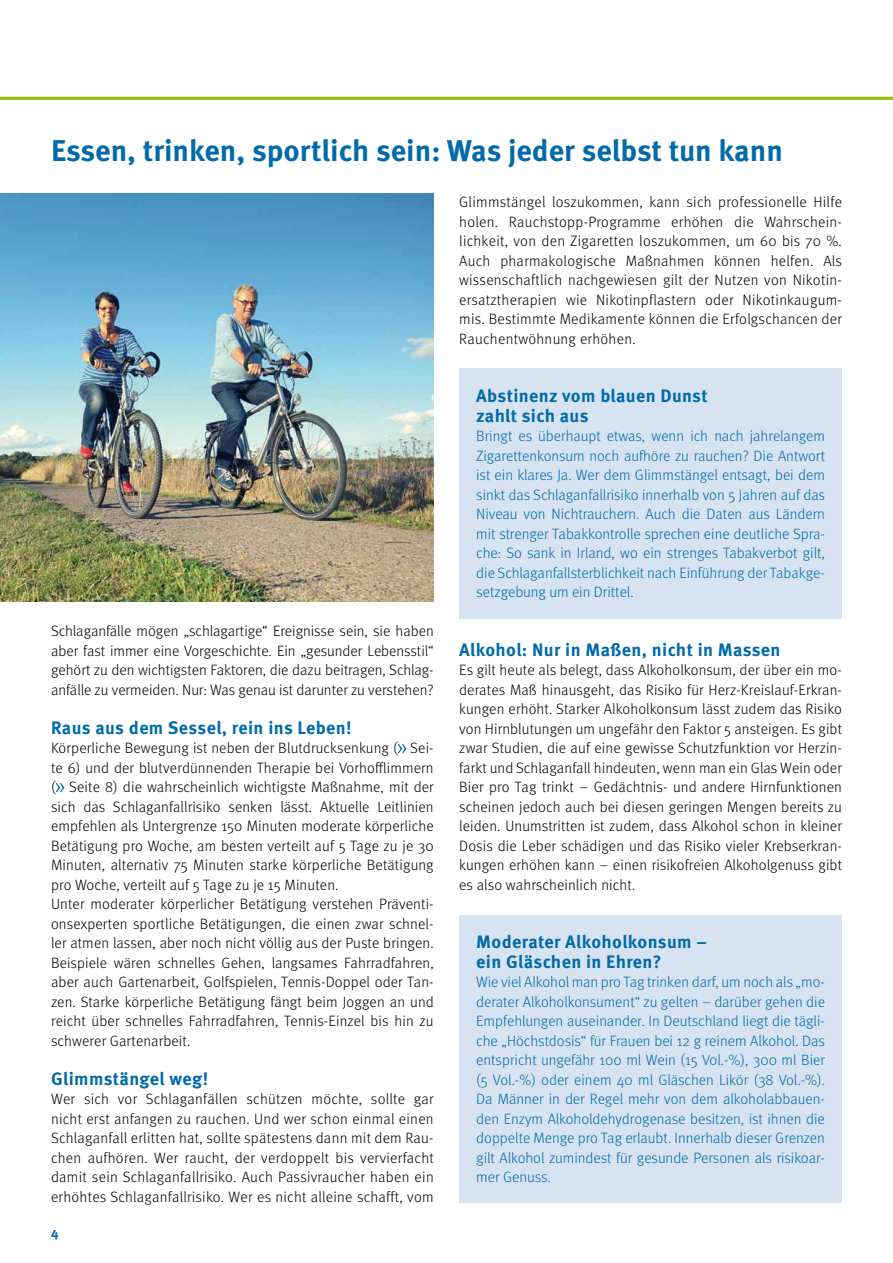
<style>
.page{position:relative;width:893px;height:1263px;background:#fff}
.page>*{position:absolute;margin:0;border:0;box-sizing:border-box;transform-origin:0 0}
.t1{font:700 30px "Meta Pro";color:#006aaa}
.t2{font:700 18px/19.5px "Meta Pro";letter-spacing:.02em;color:#006aaa}
.t3{font:300 15px/19.5px "Meta OT";letter-spacing:.01em;color:#000;text-align:justify}
.t4{font:300 15px/19.5px "Meta OT";color:#006aaa;text-align:justify}
.t5{font:700 13.5px "Meta Pro";color:#006aaa}
</style>
<div class="page">
<hr style="left:0;top:97px;width:893px;height:3px;background:#93c004">
<svg style="left:398px;top:744px;width:8px;height:9px"></svg>
<svg style="left:56px;top:783px;width:8px;height:9px"></svg>
<div style="left:459px;top:368px;width:383px;height:251px;background:#d7e3f1"></div>
<div style="left:459px;top:915px;width:383px;height:287px;background:#d7e3f1"></div>
<img style="left:0;top:193px;width:434px;height:409px">
<h1 class="t1" style="left:51px;top:131px;width:734px">Essen, trinken, sportlich sein: Was jeder selbst tun kann</h1>
<p class="t3" style="left:459px;top:192px;width:384px">Glimmstängel loszukommen, kann sich professionelle Hilfe holen. Rauchstopp-Programme erhöhen die Wahrschein&shy;lichkeit, von den Zigaretten loszukommen, um 60 bis 70 %.<br>Auch pharmakologische Maßnahmen können helfen. Als wissenschaftlich nachgewiesen gilt der Nutzen von Nikotin&shy;ersatztherapien wie Nikotinpflastern oder Nikotinkaugum&shy;mis. Bestimmte Medikamente können die Erfolgschancen der Rauchentwöhnung erhöhen.</p>
<p class="t3" style="left:51px;top:621px;width:384px">Schlaganfälle mögen „schlagartige“ Ereignisse sein, sie haben aber fast immer eine Vorgeschichte. Ein „gesunder Lebensstil“ gehört zu den wichtigsten Faktoren, die dazu beitragen, Schlag&shy;anfälle zu vermeiden. Nur: Was genau ist darunter zu verstehen?</p>
<p class="t2" style="left:51px;top:718px;width:302px">Raus aus dem Sessel, rein ins Leben!</p>
<p class="t3" style="left:51px;top:738px;width:384px;text-align:left">Körperliche Bewegung ist neben der Blutdrucksenkung ( Sei&shy;te 6) und der blutverdünnenden Therapie bei Vorhofflimmern ( Seite 8) die wahrscheinlich wichtigste Maßnahme, mit der sich das Schlaganfallrisiko senken lässt. Aktuelle Leitlinien empfehlen als Untergrenze 150 Minuten moderate körperliche Betätigung pro Woche, am besten verteilt auf 5 Tage zu je 30<br>Minuten, alternativ 75 Minuten starke körperliche Betätigung pro Woche, verteilt auf 5 Tage zu je 15 Minuten.<br>Unter moderater körperlicher Betätigung verstehen Präventi&shy;onsexperten sportliche Betätigungen, die einen zwar schnel&shy;ler atmen lassen, aber noch nicht völlig aus der Puste bringen.<br>Beispiele wären schnelles Gehen, langsames Fahrradfahren, aber auch Gartenarbeit, Golfspielen, Tennis-Doppel oder Tan&shy;zen. Starke körperliche Betätigung fängt beim Joggen an und reicht über schnelles Fahrradfahren, Tennis-Einzel bis hin zu schwerer Gartenarbeit.</p>
<p class="t2" style="left:51px;top:1069px;width:159px">Glimmstängel weg!</p>
<p class="t3" style="left:51px;top:1089px;width:384px">Wer sich vor Schlaganfällen schützen möchte, sollte gar nicht erst anfangen zu rauchen. Und wer schon einmal einen Schlaganfall erlitten hat, sollte spätestens dann mit dem Rau&shy;chen aufhören. Wer raucht, der verdoppelt bis vervierfacht damit sein Schlaganfallrisiko. Auch Passivraucher haben ein erhöhtes Schlaganfallrisiko. Wer es nicht alleine schafft, vom</p>
<p class="t5" style="left:51px;top:1224px;width:9px">4</p>
<p class="t2" style="left:476px;top:386px;width:233px">Abstinenz vom blauen Dunst zahlt sich aus</p>
<p class="t4" style="left:476px;top:426px;width:350px">Bringt es überhaupt etwas, wenn ich nach jahrelangem Zigarettenkonsum noch aufhöre zu rauchen? Die Antwort ist ein klares Ja. Wer dem Glimmstängel entsagt, bei dem sinkt das Schlaganfallrisiko innerhalb von 5 Jahren auf das Niveau von Nichtrauchern. Auch die Daten aus Ländern mit strenger Tabakkontrolle sprechen eine deutliche Spra&shy;che: So sank in Irland, wo ein strenges Tabakverbot gilt, die Schlaganfallsterblichkeit nach Einführung der Tabakge&shy;setzgebung um ein Drittel.</p>
<p class="t2" style="left:459px;top:640px;width:323px">Alkohol: Nur in Maßen, nicht in Massen</p>
<p class="t3" style="left:459px;top:660px;width:384px">Es gilt heute als belegt, dass Alkoholkonsum, der über ein mo&shy;derates Maß hinausgeht, das Risiko für Herz-Kreislauf-Erkran&shy;kungen erhöht. Starker Alkoholkonsum lässt zudem das Risiko von Hirnblutungen um ungefähr den Faktor 5 ansteigen. Es gibt zwar Studien, die auf eine gewisse Schutzfunktion vor Herzin&shy;farkt und Schlaganfall hindeuten, wenn man ein Glas Wein oder Bier pro Tag trinkt – Gedächtnis- und andere Hirnfunktionen scheinen jedoch auch bei diesen geringen Mengen bereits zu leiden. Unumstritten ist zudem, dass Alkohol schon in kleiner Dosis die Leber schädigen und das Risiko vieler Krebserkran&shy;kungen erhöhen kann – einen risikofreien Alkoholgenuss gibt es also wahrscheinlich nicht.</p>
<p class="t2" style="left:476px;top:932px;width:232px">Moderater Alkoholkonsum – ein Gläschen in Ehren?</p>
<p class="t4" style="left:476px;top:972px;width:350px">Wie viel Alkohol man pro Tag trinken darf, um noch als „mo&shy;derater Alkoholkonsument“ zu gelten – darüber gehen die Empfehlungen auseinander. In Deutschland liegt die tägli&shy;che „Höchstdosis“ für Frauen bei 12 g reinem Alkohol. Das entspricht ungefähr 100 ml Wein (15 Vol.-%), 300 ml Bier (5 Vol.-%) oder einem 40 ml Gläschen Likör (38 Vol.-%).<br>Da Männer in der Regel mehr von dem alkoholabbauen&shy;den Enzym Alkoholdehydrogenase besitzen, ist ihnen die doppelte Menge pro Tag erlaubt. Innerhalb dieser Grenzen gilt Alkohol zumindest für gesunde Personen als risikoar&shy;mer Genuss.</p>
</div>
